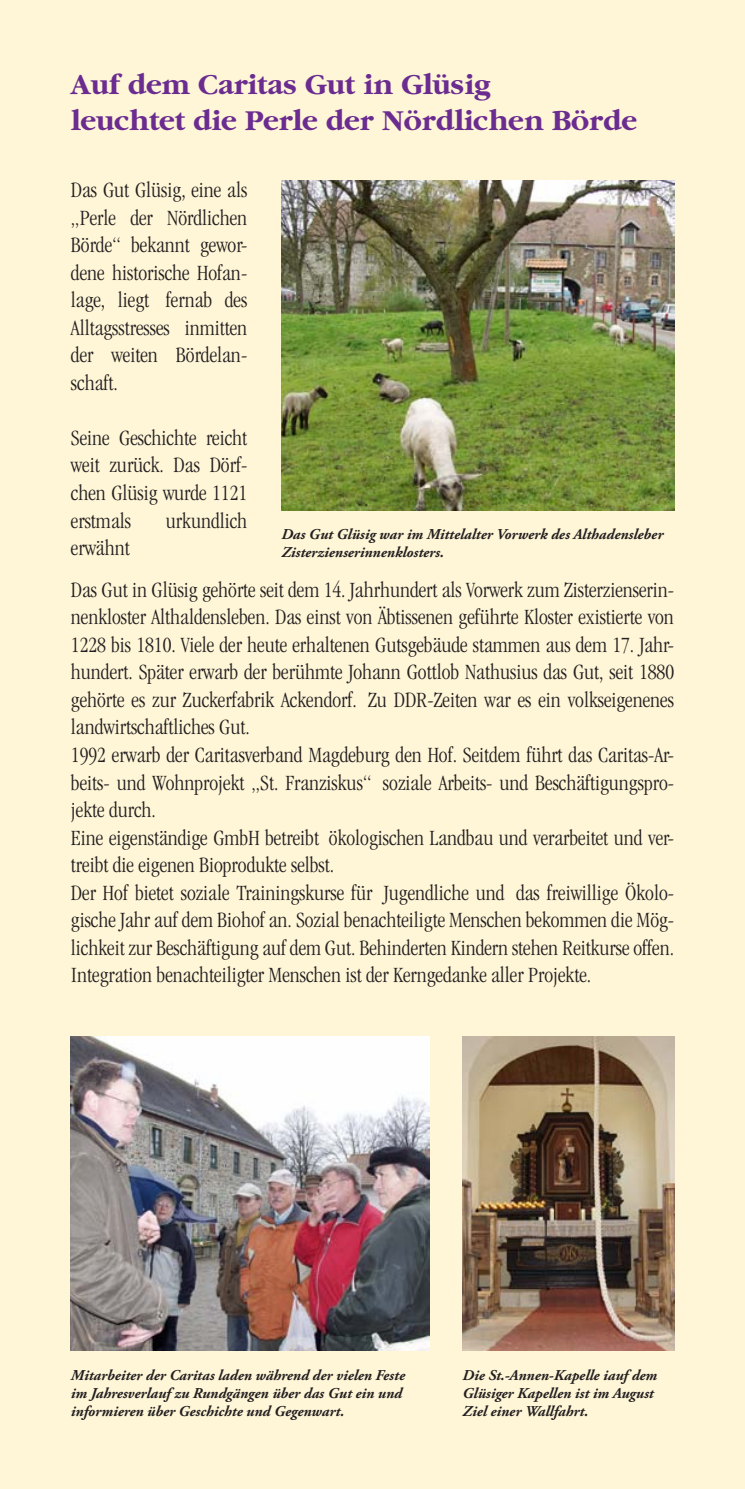
<style>
.page{position:relative;width:745px;height:1489px;background:#fff}
.page>*{position:absolute;margin:0;border:0;box-sizing:border-box;transform-origin:0 0}
.t1{font:700 30px/36px "Garamond";color:#6b2c90}
.t2{font:300 condensed 22.5px/27.5px "Garamond";color:#231f20;text-align:justify}
.t3{font:italic 700 15px/18px "Adobe Garamond Pro";color:#231f20}
</style>
<div class="page">
<div style="left:0;top:0;width:744px;height:1488px;background:#fff6d7"></div>
<img style="left:281px;top:180px;width:392px;height:330px">
<img style="left:462px;top:1036px;width:211px;height:314px">
<img style="left:71px;top:1036px;width:358px;height:314px">
<p class="t1" style="left:71px;top:66px;width:567px">Auf dem Caritas Gut in Glüsig<br>leuchtet die Perle der Nördlichen Börde</p>
<p class="t2" style="left:71px;top:176px;width:178px">Das Gut Glüsig, eine als „Perle der Nördlichen Börde“ bekannt gewor&shy;dene historische Hofan&shy;lage, liegt fernab des Alltagsstresses inmitten der weiten Bördelan&shy;schaft.</p>
<p class="t2" style="left:71px;top:424px;width:178px">Seine Geschichte reicht weit zurück. Das Dörf&shy;chen Glüsig wurde 1121 erstmals</p>
<p class="t2" style="left:166px;top:506px;width:83px">urkundlich</p>
<p class="t2" style="left:71px;top:534px;width:60px">erwähnt</p>
<p class="t3" style="left:281px;top:525px;width:383px">Das Gut Glüsig war im Mittelalter Vorwerk des Althadensleber<br>Zisterzienserinnenklosters.</p>
<p class="t2" style="left:71px;top:576px;width:604px;text-align:left">Das Gut in Glüsig gehörte seit dem 14. Jahrhundert als Vorwerk zum Zisterzienserin&shy;nenkloster Althaldensleben. Das einst von Äbtissenen geführte Kloster existierte von 1228 bis 1810. Viele der heute erhaltenen Gutsgebäude stammen aus dem 17. Jahr&shy;hundert. Später erwarb der berühmte Johann Gottlob Nathusius das Gut, seit 1880 gehörte es zur Zuckerfabrik Ackendorf. Zu DDR-Zeiten war es ein volkseigenenes landwirtschaftliches Gut.<br>1992 erwarb der Caritasverband Magdeburg den Hof. Seitdem führt das Caritas-Ar&shy;beits- und Wohnprojekt „St. Franziskus“ soziale Arbeits- und Beschäftigungspro&shy;jekte durch.<br>Eine eigenständige GmbH betreibt ökologischen Landbau und verarbeitet und ver&shy;treibt die eigenen Bioprodukte selbst.<br>Der Hof bietet soziale Trainingskurse für Jugendliche und das freiwillige Ökolo&shy;gische Jahr auf dem Biohof an. Sozial benachteiligte Menschen bekommen die Mög&shy;lichkeit zur Beschäftigung auf dem Gut. Behinderten Kindern stehen Reitkurse offen.<br>Integration benachteiligter Menschen ist der Kerngedanke aller Projekte.</p>
<p class="t3" style="left:71px;top:1365px;width:335px">Mitarbeiter der Caritas laden während der vielen Feste im Jahresverlauf zu Rundgängen über das Gut ein und informieren über Geschichte und Gegenwart.</p>
<p class="t3" style="left:462px;top:1365px;width:196px">Die St.-Annen-Kapelle iauf dem<br>Glüsiger Kapellen ist im August<br>Ziel einer Wallfahrt.</p>
</div>
